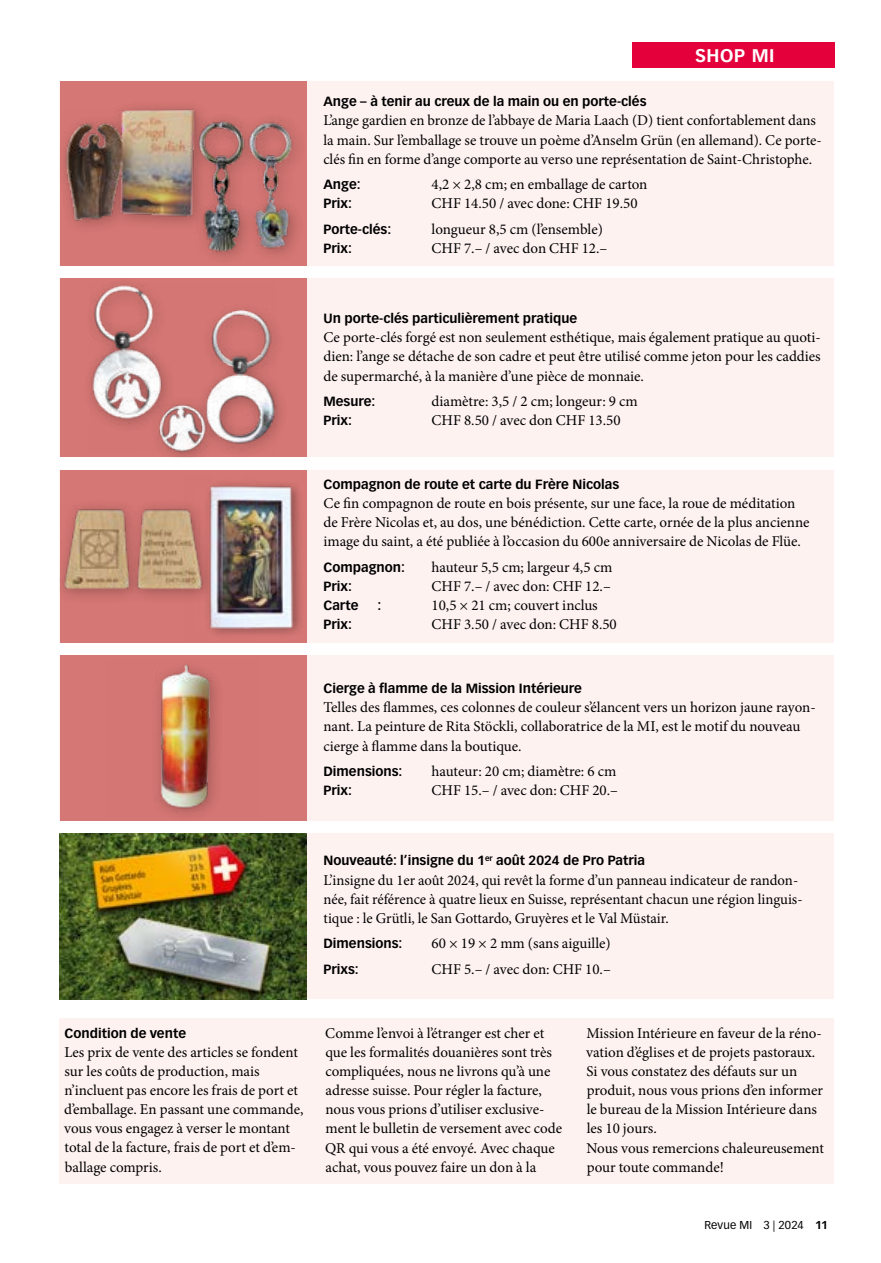
<style>
.page{position:relative;width:881px;height:1263px;background:#fff}
.page>*{position:absolute;margin:0;border:0;box-sizing:border-box;transform-origin:0 0}
.t1{font:700 18px "Vectora LT Pro";letter-spacing:.03em;color:#fff}
.t2{font:15px/19.2px "Minion Pro";color:#000}
.t3{font:700 13.2px "Vectora LT Pro";color:#000}
.t4{font:11.25px "Vectora LT Pro";letter-spacing:.01em;color:#000}
.s1{font-weight:700}
</style>
<div class="page">
<div style="left:60px;top:1018px;width:773px;height:166px;background:#fef2f0"></div>
<div style="left:631px;top:43px;width:202px;height:25px;background:#e4003b"></div>
<div style="left:60px;top:279px;width:773px;height:178px;background:#fef2f1"></div>
<div style="left:60px;top:470px;width:773px;height:172px;background:#fef2f1"></div>
<div style="left:60px;top:81px;width:773px;height:185px;background:#fef2f1"></div>
<div style="left:60px;top:833px;width:773px;height:166px;background:#fef2f1"></div>
<div style="left:60px;top:655px;width:773px;height:166px;background:#fef2f1"></div>
<div style="left:60px;top:470px;width:246px;height:172px;background:#d57774"></div>
<div style="left:60px;top:81px;width:246px;height:185px;background:#d57774"></div>
<img style="left:60px;top:833px;width:246px;height:166px">
<div style="left:60px;top:279px;width:246px;height:178px;background:#d57774"></div>
<div style="left:60px;top:655px;width:246px;height:165px;background:#d57774"></div>
<img style="left:89px;top:284px;width:187px;height:169px">
<div style="left:150px;top:655px;width:75px;height:166px;background:#d37673"></div>
<img style="left:156px;top:664px;width:62px;height:151px">
<div style="left:60px;top:499px;width:157px;height:106px;background:#000;opacity:.25"></div>
<img style="left:60px;top:506px;width:124px;height:86px">
<img style="left:184px;top:483px;width:118px;height:152px">
<img style="left:64px;top:109px;width:134px;height:113px">
<div style="left:196px;top:111px;width:110px;height:155px;background:#d57774"></div>
<img style="left:196px;top:118px;width:99px;height:136px">
<p class="t1" style="left:694px;top:44px;width:81px">SHOP MI</p>
<p class="t3" style="left:323px;top:94px;width:324px">Ange – à tenir au creux de la main ou en porte-clés</p>
<p class="t2" style="left:323px;top:111px;width:499px">L’ange gardien en bronze de l’abbaye de Maria Laach (D) tient confortablement dans la main. Sur l’emballage se trouve un poème d’Anselm Grün (en allemand). Ce porte&shy;clés fin en forme d’ange comporte au verso une représentation de Saint-Christophe.</p>
<p class="t3" style="left:323px;top:176px;width:39px">Ange:</p>
<p class="t2" style="left:431px;top:175px;width:217px">4,2 × 2,8 cm; en emballage de carton</p>
<p class="t3" style="left:323px;top:196px;width:30px">Prix:</p>
<p class="t2" style="left:431px;top:194px;width:207px">CHF 14.50 / avec done: CHF 19.50</p>
<p class="t3" style="left:323px;top:221px;width:69px">Porte-clés:</p>
<p class="t2" style="left:431px;top:220px;width:173px">longueur 8,5 cm (l’ensemble)</p>
<p class="t3" style="left:323px;top:240px;width:30px">Prix:</p>
<p class="t2" style="left:431px;top:239px;width:177px">CHF 7.– / avec don CHF 12.–</p>
<p class="t3" style="left:323px;top:310px;width:255px">Un porte-clés particulièrement pratique</p>
<p class="t2" style="left:323px;top:328px;width:498px;text-align:justify">Ce porte-clés forgé est non seulement esthétique, mais également pratique au quoti&shy;dien: l’ange se détache de son cadre et peut être utilisé comme jeton pour les caddies de supermarché, à la manière d’une pièce de monnaie.</p>
<p class="t3" style="left:323px;top:393px;width:53px">Mesure:</p>
<p class="t2" style="left:431px;top:392px;width:208px">diamètre: 3,5 / 2 cm; longeur: 9 cm</p>
<p class="t3" style="left:323px;top:412px;width:30px">Prix:</p>
<p class="t2" style="left:431px;top:411px;width:190px">CHF 8.50 / avec don CHF 13.50</p>
<p class="t3" style="left:323px;top:476px;width:297px">Compagnon de route et carte du Frère Nicolas</p>
<p class="t2" style="left:323px;top:494px;width:487px">Ce fin compagnon de route en bois présente, sur une face, la roue de méditation de Frère Nicolas et, au dos, une bénédiction. Cette carte, ornée de la plus ancienne image du saint, a été publiée à l’occasion du 600e anniversaire de Nicolas de Flüe.</p>
<p class="t3" style="left:323px;top:559px;width:83px">Compagnon:</p>
<p class="t2" style="left:431px;top:558px;width:182px">hauteur 5,5 cm; largeur 4,5 cm</p>
<p class="t3" style="left:323px;top:578px;width:30px">Prix:</p>
<p class="t2" style="left:431px;top:577px;width:181px">CHF 7.– / avec don: CHF 12.–</p>
<p class="t3" style="left:323px;top:597px;width:36px">Carte</p>
<p class="t3" style="left:377px;top:597px;width:5px">:</p>
<p class="t2" style="left:431px;top:596px;width:168px">10,5 × 21 cm; couvert inclus</p>
<p class="t3" style="left:323px;top:617px;width:30px">Prix:</p>
<p class="t2" style="left:431px;top:615px;width:187px">CHF 3.50 / avec don: CHF 8.50</p>
<p class="t3" style="left:323px;top:680px;width:260px">Cierge à flamme de la Mission Intérieure</p>
<p class="t2" style="left:323px;top:698px;width:493px">Telles des flammes, ces colonnes de couleur s’élancent vers un horizon jaune rayon&shy;nant. La peinture de Rita Stöckli, collaboratrice de la MI, est le motif du nouveau cierge à flamme dans la boutique.</p>
<p class="t3" style="left:323px;top:763px;width:81px">Dimensions:</p>
<p class="t2" style="left:431px;top:762px;width:186px">hauteur: 20 cm; diamètre: 6 cm</p>
<p class="t3" style="left:323px;top:782px;width:30px">Prix:</p>
<p class="t2" style="left:431px;top:781px;width:188px">CHF 15.– / avec don: CHF 20.–</p>
<p class="t3" style="left:323px;top:852px;width:323px">Nouveauté: l’insigne du 1<sup>er</sup> août 2024 de Pro Patria</p>
<p class="t2" style="left:323px;top:870px;width:480px">L’insigne du 1er août 2024, qui revêt la forme d’un panneau indicateur de randon&shy;née, fait référence à quatre lieux en Suisse, représentant chacun une région linguis&shy;tique : le Grütli, le San Gottardo, Gruyères et le Val Müstair.</p>
<p class="t3" style="left:323px;top:935px;width:81px">Dimensions:</p>
<p class="t2" style="left:431px;top:934px;width:180px">60 × 19 × 2 mm (sans aiguille)</p>
<p class="t3" style="left:323px;top:961px;width:37px">Prixs:</p>
<p class="t2" style="left:431px;top:959px;width:181px">CHF 5.– / avec don: CHF 10.–</p>
<p class="t3" style="left:65px;top:1025px;width:123px">Condition de vente</p>
<p class="t2" style="left:64px;top:1042px;width:241px">Les prix de vente des articles se fondent sur les coûts de production, mais n’incluent pas encore les frais de port et d’emballage. En passant une commande, vous vous engagez à verser le montant total de la facture, frais de port et d’em&shy;ballage compris.</p>
<p class="t2" style="left:325px;top:1023px;width:238px">Comme l’envoi à l’étranger est cher et que les formalités douanières sont très compliquées, nous ne livrons qu’à une adresse suisse. Pour régler la facture, nous vous prions d’utiliser exclusive&shy;ment le bulletin de versement avec code QR qui vous a été envoyé. Avec chaque achat, vous pouvez faire un don à la</p>
<p class="t2" style="left:586px;top:1023px;width:239px">Mission Intérieure en faveur de la réno&shy;vation d’églises et de projets pastoraux.<br>Si vous constatez des défauts sur un produit, nous vous prions d’en informer le bureau de la Mission Intérieure dans les 10 jours.<br>Nous vous remercions chaleureusement pour toute commande!</p>
<p class="t4" style="left:704px;top:1218px;width:125px">Revue MI 3 | 2024 <span class="s1">11</span></p>
</div>
